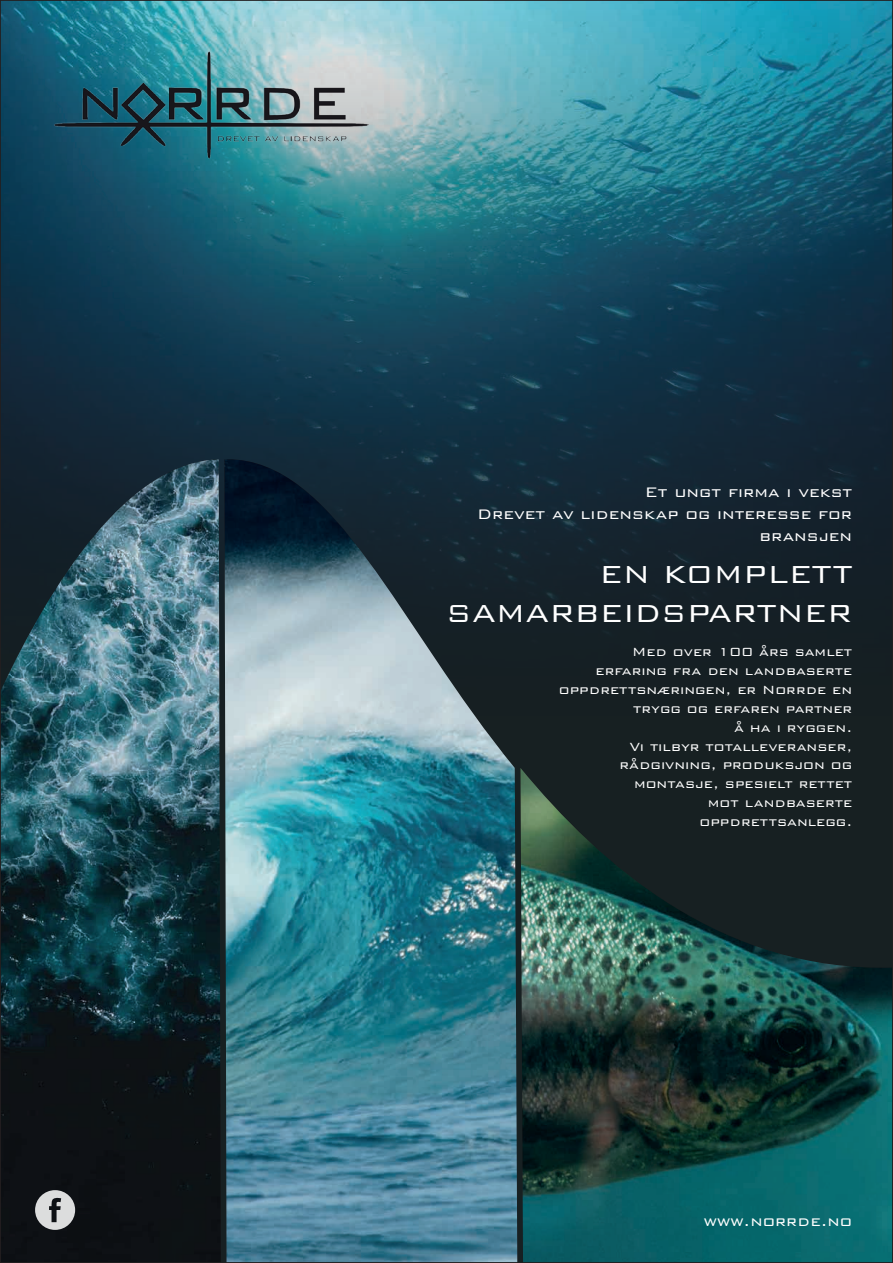
<style>
.page{position:relative;width:893px;height:1263px;background:#fff}
.page>*{position:absolute;margin:0;border:0;box-sizing:border-box;transform-origin:0 0}
.t1{font:300 32.85px/39.5px "Bank Gothic BT";color:#fff;text-align:right}
.t2{font:300 18.45px/22px "Bank Gothic BT";color:#fff;text-align:right}
.t3{font:300 18px "Bank Gothic BT";color:#fff}
.t4{font:300 15.75px/18.9px "Bank Gothic BT";color:#fff;text-align:right}
</style>
<div class="page">
<div style="left:0;top:0;width:893px;height:1262px;background:#172022"></div>
<img style="left:2px;top:2px;width:889px;height:632px">
<img style="left:520px;top:768px;width:371px;height:493px">
<img style="left:224px;top:459px;width:293px;height:802px">
<img style="left:2px;top:459px;width:219px;height:802px">
<svg style="left:35px;top:1190px;width:40px;height:40px"></svg>
<img style="left:53px;top:50px;width:316px;height:109px">
<p class="t2" style="left:477px;top:481px;width:376px">Et ungt firma i vekst<br>Drevet av lidenskap og interesse for bransjen</p>
<h1 class="t1" style="left:446px;top:554px;width:407px">EN KOMPLETT<br>SAMARBEIDSPARTNER</h1>
<p class="t4" style="left:559px;top:642px;width:295px">Med over 100 års samlet erfaring fra den landbaserte oppdrettsnæringen, er Norrde en trygg og erfaren partner<br>å ha i ryggen.<br>Vi tilbyr totalleveranser, rådgivning, produksjon og montasje, spesielt rettet<br>mot landbaserte oppdrettsanlegg.</p>
<p class="t3" style="left:704px;top:1211px;width:150px">www.norrde.no</p>
</div>
